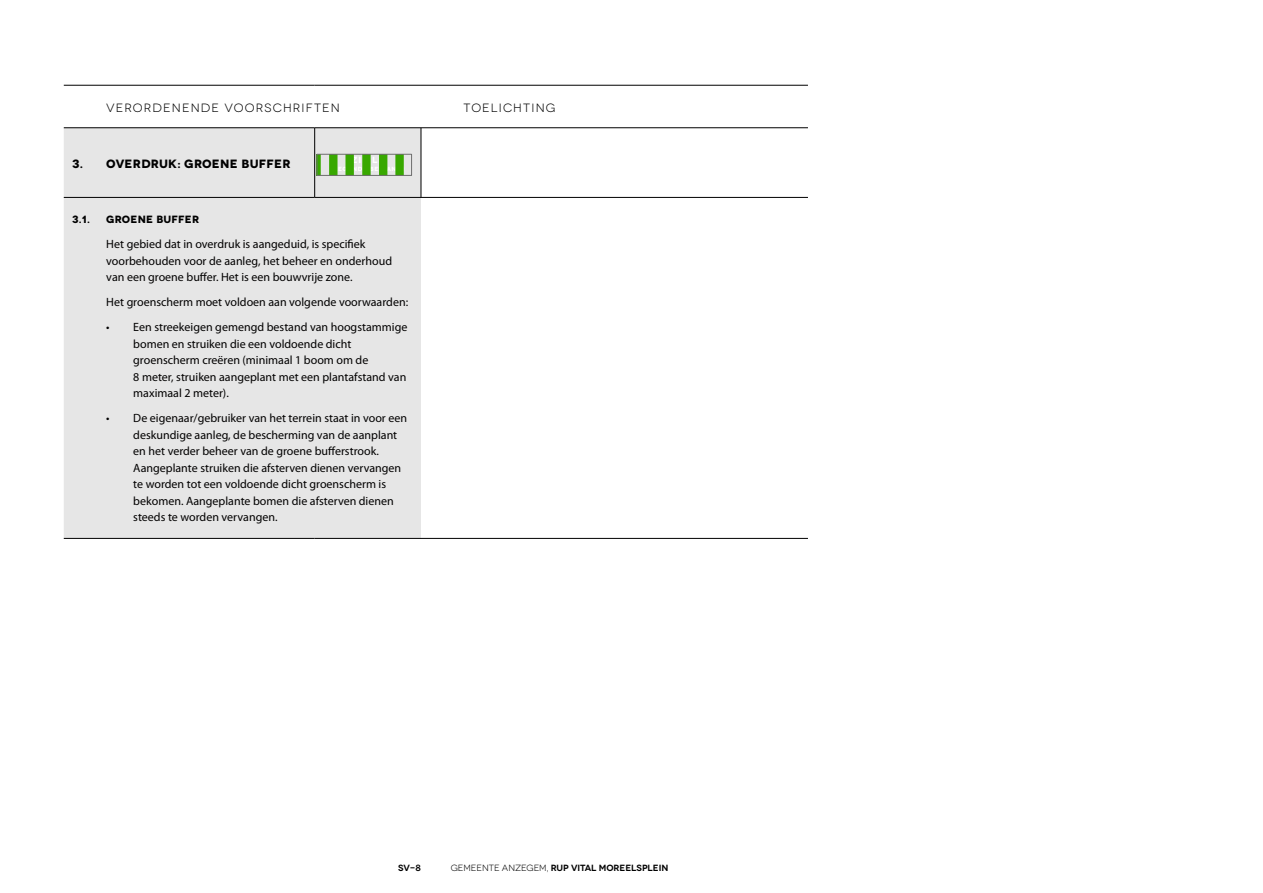
<style>
.page{position:relative;width:1263px;height:893px;background:#fff}
.page>*{position:absolute;margin:0;border:0;box-sizing:border-box;transform-origin:0 0}
.t1{font:12px/16.5px "Myriad Pro";color:#010000}
.t2{font:12px "Novecentowide";letter-spacing:.1em;color:#000}
.t3{font:700 12px "Novecentowide";letter-spacing:.025em;color:#000}
.t4{font:700 10.5px "Novecentowide";letter-spacing:.025em;color:#000}
.t5{font:600 9px "Novecentowide";letter-spacing:-.005em;color:#000}
.t6{font:700 9px "Novecentowide";color:#fff}
.s1{font-weight:400}
</style>
<div class="page">
<div style="left:64px;top:128px;width:357px;height:410px;background:#e6e6e6"></div>
<hr style="left:64px;top:85px;width:251px;height:1px;background:#000">
<hr style="left:315px;top:85px;width:106px;height:1px;background:#000">
<hr style="left:421px;top:85px;width:387px;height:1px;background:#000">
<hr style="left:64px;top:127px;width:251px;height:1px;background:#000">
<hr style="left:315px;top:127px;width:106px;height:1px;background:#000">
<hr style="left:421px;top:127px;width:387px;height:1px;background:#000">
<hr style="left:314px;top:128px;width:1px;height:69px;background:#000">
<hr style="left:421px;top:128px;width:1px;height:69px;background:#000">
<hr style="left:64px;top:197px;width:251px;height:1px;background:#000">
<hr style="left:315px;top:197px;width:106px;height:1px;background:#000">
<hr style="left:421px;top:197px;width:387px;height:1px;background:#000">
<hr style="left:64px;top:538px;width:251px;height:1px;background:#000">
<hr style="left:315px;top:538px;width:106px;height:1px;background:#000">
<hr style="left:421px;top:538px;width:387px;height:1px;background:#000">
<svg style="left:319px;top:156px;width:2px;height:18px"></svg>
<div style="left:329px;top:154px;width:8px;height:21px;background:#38a800"></div>
<div style="left:345px;top:154px;width:9px;height:21px;background:#38a800"></div>
<div style="left:362px;top:154px;width:9px;height:21px;background:#38a800"></div>
<div style="left:379px;top:154px;width:8px;height:21px;background:#38a800"></div>
<div style="left:395px;top:154px;width:9px;height:21px;background:#38a800"></div>
<div style="left:317px;top:154px;width:95px;height:22px;border:1px solid #6e6e6e"></div>
<p class="t2" style="left:106px;top:100px;width:235px">VERORDENENDE VOORSCHRIFTEN</p>
<p class="t2" style="left:463px;top:100px;width:93px">TOELICHTING</p>
<p class="t3" style="left:72px;top:156px;width:220px">3. OVERDRUK: GROENE BUFFER</p>
<p class="t6" style="left:351px;top:154px;width:35px">ZIE LB</p>
<p class="t4" style="left:72px;top:213px;width:19px">3.1.</p>
<p class="t4" style="left:106px;top:213px;width:94px">GROENE BUFFER</p>
<p class="t1" style="left:106px;top:236px;width:287px">Het gebied dat in overdruk is aangeduid, is specifiek voorbehouden voor de aanleg, het beheer en onderhoud van een groene buffer. Het is een bouwvrije zone.</p>
<p class="t1" style="left:106px;top:294px;width:303px">Het groenscherm moet voldoen aan volgende voorwaarden:</p>
<p class="t1" style="left:133px;top:319px;width:276px;text-indent:-27px">• Een streekeigen gemengd bestand van hoogstammige bomen en struiken die een voldoende dicht groenscherm creëren (minimaal 1 boom om de<br>8 meter, struiken aangeplant met een plantafstand van maximaal 2 meter).</p>
<p class="t1" style="left:133px;top:410px;width:275px;text-indent:-27px">• De eigenaar/gebruiker van het terrein staat in voor een deskundige aanleg, de bescherming van de aanplant en het verder beheer van de groene bufferstrook.<br>Aangeplante struiken die afsterven dienen vervangen te worden tot een voldoende dicht groenscherm is bekomen. Aangeplante bomen die afsterven dienen steeds te worden vervangen.</p>
<p class="t5" style="left:398px;top:863px;width:24px">SV-8</p>
<p class="t5" style="left:451px;top:863px;width:219px"><span class="s1">GEMEENTE ANZEGEM,</span> RUP VITAL MOREELSPLEIN</p>
</div>
